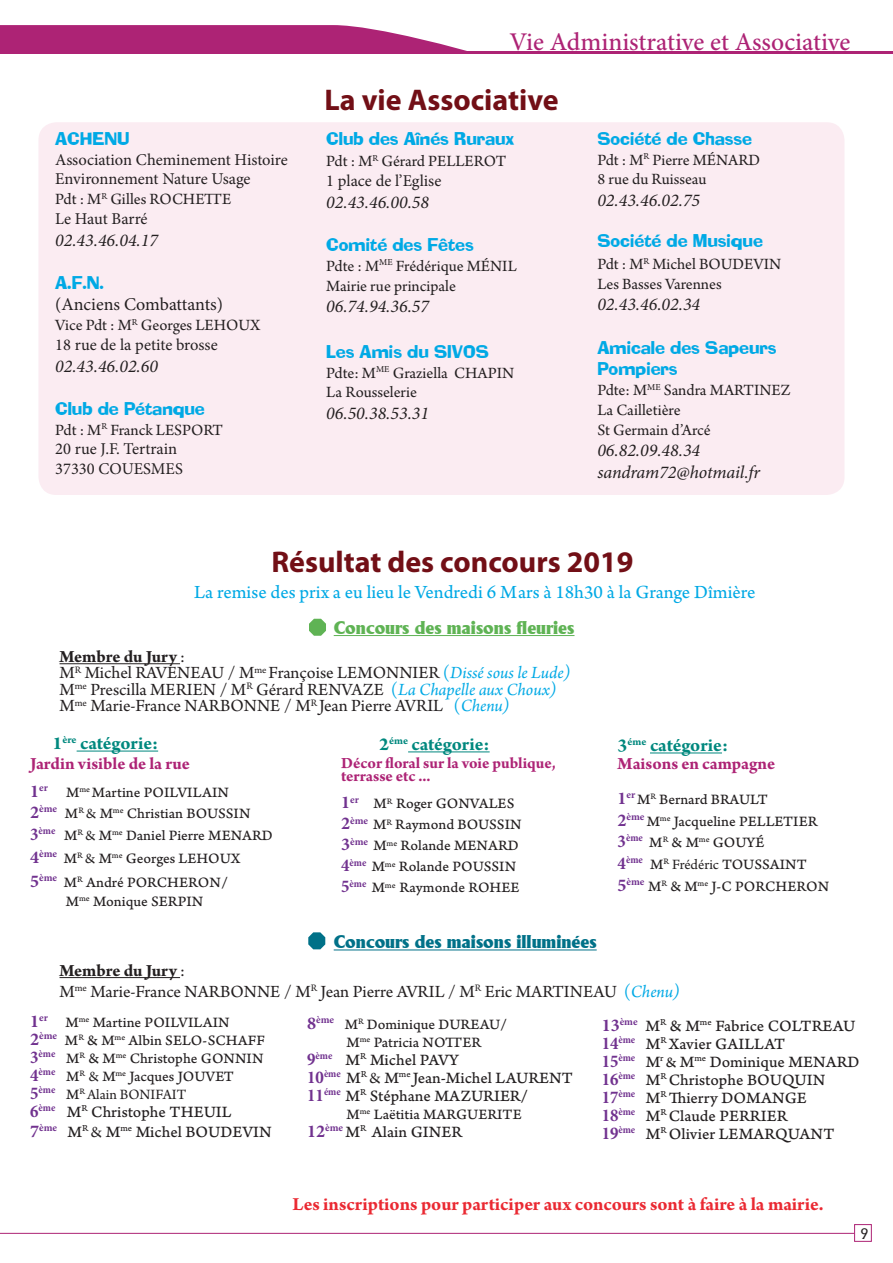
<style>
.page{position:relative;width:893px;height:1263px;background:#fff}
.page>*{position:absolute;margin:0;border:0;box-sizing:border-box;transform-origin:0 0}
.t1{font:700 30px "Myriad Pro";color:#720f16}
.t2{font:500 25.5px "Minion Pro";color:#ad2375}
.t3{font:700 19.5px "Arno Pro";color:#ea2932}
.t4{font:19.5px "Arno Pro Sm Text";color:#00a9e5}
.t5{font:700 19.5px "Arno Pro";letter-spacing:-.005em;color:#00887e}
.t6{font:18px/16.5px "Arno Pro";color:#231f20}
.t7{font:italic 18px/21.6px "Minion Pro";color:#231f20}
.t8{font:18px/21.6px "Ad Lib";color:#00a9e5}
.t9{font:700 18px "Arno Pro";color:#ad2375}
.t10{font:800 18px "Adelon Serial";color:#007188}
.t11{font:800 18px "Adelon Serial";color:#5fb354}
.t12{font:18px "Minion Pro";letter-spacing:-.005em;color:#231f20}
.t13{font:16.5px/18px "Arno Pro Caption";color:#231f20}
.t14{font:16.5px/19.8px "Arno Pro";color:#231f20}
.t15{font:16.5px/19.8px "Minion Pro";color:#231f20}
.t16{font:700 16.5px/13.5px "Arno Pro";letter-spacing:-.005em;color:#ad2375}
.t17{font:15px/21.6px "Arno Pro Caption";color:#231f20}
.t18{font:15px "Arno Pro";color:#231f20}
.t19{font:15px "Adelon Serial";color:#231f20}
.s1{font-weight:700}
.s2{color:#00a9e5}
.s3{font-style:italic;color:#00a9e5}
.s4{font-family:"Minion Pro";font-weight:700;font-size:18px;color:#71328f}
.s5{font-family:"Arno Pro"}
.s6{font-family:"Minion Pro";font-weight:700;font-stretch:condensed;font-size:18px;color:#71328f}
.s7{font-family:"Arno Pro Caption"}
.s8{font-size:15px}
</style>
<div class="page">
<hr style="left:0;top:52px;width:893px;height:2px;background:#ad2375">
<svg style="left:0;top:25px;width:472px;height:27px;background:#b73e86"></svg>
<div style="left:38px;top:122px;width:806px;height:373px;background:#fbecf2;border-radius:18px"></div>
<hr style="left:334px;top:635px;width:240px;height:1px;background:#5fb354">
<hr style="left:334px;top:949px;width:263px;height:1px;background:#007188">
<svg style="left:309px;top:619px;width:17px;height:17px"></svg>
<svg style="left:308px;top:932px;width:17px;height:17px"></svg>
<hr style="left:77px;top:750px;width:81px;height:1px;background:#00887e">
<hr style="left:408px;top:751px;width:82px;height:1px;background:#00887e">
<hr style="left:650px;top:752px;width:72px;height:1px;background:#00887e">
<hr style="left:0;top:1233px;width:854px;height:1px;background:#ad2375">
<div style="left:854px;top:1224px;width:18px;height:18px;border:1px solid #ad2375"></div>
<hr style="left:60px;top:663px;width:120px;height:1px;background:#231f20">
<hr style="left:60px;top:977px;width:120px;height:1px;background:#231f20">
<p class="t8" style="left:55px;top:128px;width:76px">ACHENU</p>
<p class="t15" style="left:55px;top:149px;width:234px">Association Cheminement Histoire<br>Environnement Nature Usage</p>
<p class="t14" style="left:55px;top:190px;width:178px">Pdt : M<sup>R</sup> Gilles ROCHETTE</p>
<p class="t15" style="left:55px;top:209px;width:94px">Le Haut Barré</p>
<p class="t7" style="left:55px;top:229px;width:104px">02.43.46.04.17</p>
<p class="t8" style="left:55px;top:272px;width:50px">A.F.N.</p>
<p class="t12" style="left:55px;top:293px;width:169px">(Anciens Combattants)</p>
<p class="t14" style="left:55px;top:316px;width:206px">Vice Pdt : M<sup>R</sup> Georges LEHOUX</p>
<p class="t15" style="left:55px;top:335px;width:164px">18 rue de la petite brosse</p>
<p class="t7" style="left:55px;top:355px;width:104px">02.43.46.02.60</p>
<p class="t8" style="left:55px;top:398px;width:151px">Club de Pétanque</p>
<p class="t14" style="left:55px;top:421px;width:169px">Pdt : M<sup>R</sup> Franck LESPORT</p>
<p class="t15" style="left:55px;top:439px;width:129px">20 rue J.F. Tertrain<br>37330 COUESMES</p>
<h2 class="t2" style="left:509px;top:25px;width:342px">Vie Administrative et Associative</h2>
<h1 class="t1" style="left:324px;top:80px;width:236px">La vie Associative</h1>
<p class="t8" style="left:326px;top:128px;width:189px">Club des Aînés Ruraux</p>
<p class="t14" style="left:326px;top:152px;width:181px">Pdt : M<sup>R</sup> Gérard PELLEROT</p>
<p class="t15" style="left:326px;top:171px;width:117px">1 place de l’Eglise</p>
<p class="t7" style="left:326px;top:191px;width:104px">02.43.46.00.58</p>
<p class="t8" style="left:326px;top:234px;width:149px">Comité des Fêtes</p>
<p class="t14" style="left:326px;top:257px;width:192px">Pdte : M<sup>ME</sup> Frédérique MÉNIL<br>Mairie rue principale</p>
<p class="t7" style="left:326px;top:296px;width:104px">06.74.94.36.57</p>
<p class="t8" style="left:326px;top:341px;width:164px">Les Amis du SIVOS</p>
<p class="t14" style="left:326px;top:364px;width:190px">Pdte: M<sup>ME</sup> Graziella CHAPIN<br>La Rousselerie</p>
<p class="t7" style="left:326px;top:402px;width:104px">06.50.38.53.31</p>
<p class="t8" style="left:597px;top:128px;width:156px">Société de Chasse</p>
<p class="t14" style="left:597px;top:151px;width:164px">Pdt : M<sup>R</sup> Pierre MÉNARD<br>8 rue du Ruisseau</p>
<p class="t7" style="left:597px;top:189px;width:104px">02.43.46.02.75</p>
<p class="t8" style="left:597px;top:230px;width:167px">Société de Musique</p>
<p class="t14" style="left:597px;top:255px;width:185px">Pdt : M<sup>R</sup> Michel BOUDEVIN<br>Les Basses Varennes</p>
<p class="t7" style="left:597px;top:294px;width:104px">02.43.46.02.34</p>
<p class="t8" style="left:597px;top:337px;width:181px">Amicale des Sapeurs<br>Pompiers</p>
<p class="t14" style="left:597px;top:381px;width:195px">Pdte: M<sup>ME</sup> Sandra MARTINEZ<br>La Cailletière<br>St Germain d’Arcé</p>
<p class="t7" style="left:597px;top:440px;width:164px">06.82.09.48.34 sandram72@hotmail.fr</p>
<h1 class="t1" style="left:271px;top:542px;width:364px">Résultat des concours 2019</h1>
<h3 class="t4" style="left:194px;top:580px;width:563px">La remise des prix a eu lieu le Vendredi 6 M ars à 18h30 à la Grange Dîmière</h3>
<p class="t11" style="left:334px;top:614px;width:242px">Concours des maisons fleuries</p>
<p class="t6" style="left:60px;top:649px;width:513px"><span class="s1">Membre du Jury</span> :<br>M<sup>R</sup> Michel RAVENEAU / M<sup>me</sup> Françoise LEMONNIER <span class="s2">(</span><span class="s3">Dissé sous le Lude)<br></span>M<sup>me</sup> Prescilla MERIEN / M<sup>R</sup> Gérard RENVAZE <span class="s2">(</span><span class="s3">La Chapelle aux Choux)<br></span>M<sup>me</sup> Marie-France NARBONNE / M<sup>R</sup> Jean Pierre AVRIL <span class="s2">(</span><span class="s3">Chenu)</span></p>
<h3 class="t5" style="left:52px;top:732px;width:107px">1<sup>ère</sup> catégorie:</h3>
<p class="t9" style="left:30px;top:753px;width:161px">Jardin visible de la rue</p>
<p class="t17" style="left:30px;top:782px;width:244px"><span class="s4">1</span><sup>er</sup> M<sup>me</sup> Martine POILVILAIN<br><span class="s4">2</span><sup>ème</sup> M<sup>R</sup> <span class="s5">&amp;</span> M<sup>me</sup> Christian BOUSSIN<br><span class="s6">3</span><sup>ème</sup> M<sup>R</sup> <span class="s5">&amp;</span> M<sup>me</sup> Daniel Pierre MENARD</p>
<p class="t17" style="left:30px;top:847px;width:212px;line-height:23.4px"><span class="s4">4</span><sup>ème</sup> M<sup>R</sup> <span class="s5">&amp;</span> M<sup>me</sup> Georges LEHOUX<br><span class="s4">5</span><sup>ème</sup> M<sup>R</sup> André PORCHERON/</p>
<p class="t17" style="left:66px;top:892px;width:139px">M<sup>me</sup> Monique SERPIN</p>
<h3 class="t5" style="left:379px;top:733px;width:112px">2<sup>éme</sup> catégorie:</h3>
<p class="t16" style="left:341px;top:757px;width:216px">Décor floral sur la voie publique, terrasse etc ...</p>
<p class="t17" style="left:341px;top:794px;width:182px;line-height:21px"><span class="s4">1</span><sup>er</sup> M<sup>R</sup> Roger GONVALES<br><span class="s4">2</span><sup>ème</sup> M<sup>R</sup> Raymond BOUSSIN<br><span class="s4">3</span><sup>ème</sup> M<sup>me</sup> Rolande MENARD<br><span class="s6">4</span><sup>ème</sup> M<sup>me</sup> Rolande POUSSIN<br><span class="s6">5</span><sup>ème</sup> M<sup>me</sup> Raymonde ROHEE</p>
<p class="t10" style="left:334px;top:928px;width:264px">Concours des maisons illuminées</p>
<h3 class="t5" style="left:618px;top:734px;width:112px">3<sup>éme</sup> catégorie:</h3>
<p class="t9" style="left:618px;top:753px;width:159px">Maisons en campagne</p>
<p class="t17" style="left:618px;top:789px;width:213px"><span class="s4">1</span><sup>er</sup> M<sup>R</sup> Bernard BRAULT<br><span class="s4">2</span><sup>ème</sup> M<sup>me</sup> Jacqueline PELLETIER<br><span class="s6">3</span><sup>ème</sup> M<sup>R</sup> &amp; M<sup>me</sup> GOUYÉ<br><span class="s6">4</span><sup>ème</sup> M<sup>R</sup> <span class="s5">Frédéric</span> TOUSSAINT<br><span class="s4">5</span><sup>ème</sup> M<sup>R</sup> &amp; M<sup>me</sup> J-C PORCHERON</p>
<p class="t6" style="left:60px;top:961px;width:622px;line-height:21px"><span class="s1">Membre du Jury</span> :<br>M<sup>me</sup> Marie-France NARBONNE / M<sup>R</sup> Jean Pierre AVRIL / M<sup>R</sup> Eric MARTINEAU <span class="s2">(</span><span class="s3">Chenu)</span></p>
<p class="t17" style="left:30px;top:1014px;width:236px;line-height:18px"><span class="s4">1</span><sup>er</sup> M<sup>me</sup> Martine POILVILAIN<br><span class="s4">2</span><sup>ème</sup> M<sup>R</sup> &amp; M<sup>me</sup> Albin SELO-SCHAFF<br><span class="s6">3</span><sup>ème</sup> M<sup>R</sup> &amp; M<sup>me</sup> Christophe GONNIN<br><span class="s6">4</span><sup>ème</sup> M<sup>R</sup> <span class="s5">&amp;</span> M<sup>me</sup> Jacques JOUVET</p>
<p class="t18" style="left:30px;top:1086px;width:158px"><span class="s6">5</span><sup>ème</sup> <span class="s7">M</span><sup>R</sup> Alain BONIFAIT</p>
<p class="t13" style="left:30px;top:1103px;width:243px;line-height:19.8px"><span class="s6">6</span><sup>ème</sup> M<sup>R</sup> Christophe THEUIL<br><span class="s4">7</span><sup>ème</sup> M<sup>R</sup> <span class="s5">&amp;</span> M<sup>me</sup> Michel BOUDEVIN</p>
<p class="t17" style="left:347px;top:1016px;width:162px;line-height:18px;text-indent:-39px"><span class="s4">8</span><sup>ème</sup> M<sup>R</sup> Dominique DUREAU/<br>M<sup>me</sup> Patricia NOTTER</p>
<p class="t13" style="left:307px;top:1051px;width:267px"><span class="s6">9</span><sup>ème</sup> M<sup>R</sup> Michel PAVY<br><span class="s6">10</span><sup>ème</sup> M<sup>R</sup> <span class="s5">&amp;</span> M<sup>me</sup> Jean-Michel LAURENT<br><span class="s6">11</span><sup>éme</sup> M<sup>R</sup> Stéphane MAZURIER/</p>
<p class="t17" style="left:347px;top:1104px;width:177px">M<sup>me</sup> Laëtitia MARGUERITE</p>
<p class="t13" style="left:307px;top:1123px;width:156px"><span class="s4">12</span><sup>ème</sup> M<sup>R</sup> Alain GINER</p>
<p class="t13" style="left:602px;top:1017px;width:259px"><span class="s4">13</span><sup>ème</sup> M<sup>R</sup> &amp; M<sup>me</sup> Fabrice COLTREAU<br><span class="s6">14</span><sup>ème</sup> M<sup>R</sup> Xavier GAILLAT<br><span class="s6">15</span><sup>ème</sup> M<sup>r</sup> <span class="s8">&amp;</span> M<sup>me</sup> Dominique MENARD<br><span class="s6">16</span><sup>ème</sup> M<sup>R</sup> Christophe BOUQUIN<br><span class="s6">17</span><sup>ème</sup> M<sup>R</sup> Thierry DOMANGE<br><span class="s6">18</span><sup>ème</sup> M<sup>R</sup> Claude PERRIER<br><span class="s6">19</span><sup>ème</sup> M<sup>R</sup> Olivier LEMARQUANT</p>
<h3 class="t3" style="left:292px;top:1192px;width:533px">Les inscriptions pour participer aux concours sont à faire à la mairie.</h3>
<p class="t19" style="left:860px;top:1223px;width:10px">9</p>
</div>
